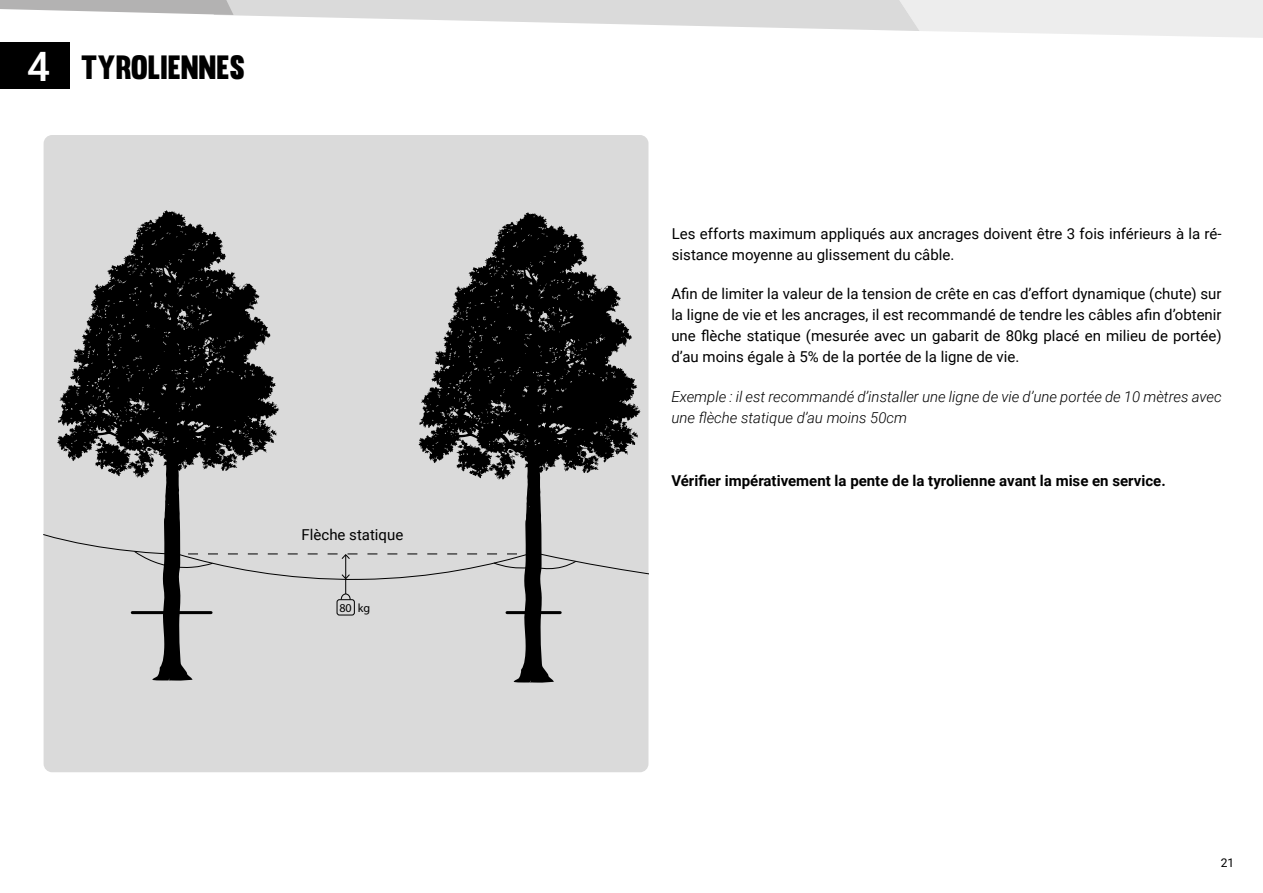
<style>
.page{position:relative;width:1263px;height:893px;background:#fff}
.page>*{position:absolute;margin:0;border:0;box-sizing:border-box;transform-origin:0 0}
.t1{font:33px "Muro";color:#000}
.t2{font:15px/21px "Roboto";color:#000}
.t3{font:italic 300 15px/21px "Roboto";color:#000}
.t4{font:700 15px "Roboto";color:#000}
.t5{font:12px "Myriad Pro";color:#000}
.t6{font:12px "Roboto";color:#000}
.s1{font-family:"Roboto";font-weight:500;font-size:40.5px;color:#fff}
</style>
<div class="page">
<div style="left:0;top:43px;width:69px;height:46px;background:#000"></div>
<svg style="left:0;top:0;width:1263px;height:38px"></svg>
<div style="left:44px;top:135px;width:604px;height:637px;background:#dadada;border-radius:9px"></div>
<svg style="left:419px;top:212px;width:222px;height:471px"></svg>
<svg style="left:515px;top:453px;width:4px;height:3px"></svg>
<svg style="left:592px;top:460px;width:7px;height:6px"></svg>
<svg style="left:57px;top:210px;width:222px;height:471px"></svg>
<svg style="left:153px;top:450px;width:4px;height:4px"></svg>
<svg style="left:231px;top:458px;width:6px;height:6px"></svg>
<hr style="left:507px;top:611px;width:53px;height:3px;background:#000">
<hr style="left:132px;top:611px;width:79px;height:3px;background:#000">
<div style="left:336px;top:599px;width:19px;height:16px;border:1px solid #000;border-radius:2px"></div>
<svg style="left:44px;top:533px;width:604px;height:68px"></svg>
<h1 class="t1" style="left:27px;top:47px;width:219px"><span class="s1">4</span> TYROLIENNES</h1>
<p class="t2" style="left:302px;top:523px;width:103px">Flèche statique</p>
<p class="t5" style="left:339px;top:600px;width:32px">80 kg</p>
<p class="t2" style="left:672px;top:223px;width:551px">Les efforts maximum appliqués aux ancrages doivent être 3 fois inférieurs à la ré&shy;sistance moyenne au glissement du câble.</p>
<p class="t2" style="left:671px;top:283px;width:552px;text-align:justify">Afin de limiter la valeur de la tension de crête en cas d’effort dynamique (chute) sur la ligne de vie et les ancrages, il est recommandé de tendre les câbles afin d’obtenir une flèche statique (mesurée avec un gabarit de 80kg placé en milieu de portée) d’au moins égale à 5% de la portée de la ligne de vie.</p>
<p class="t3" style="left:671px;top:386px;width:552px">Exemple : il est recommandé d’installer une ligne de vie d’une portée de 10 mètres avec une flèche statique d’au moins 50cm</p>
<p class="t4" style="left:671px;top:471px;width:496px">Vérifier impérativement la pente de la tyrolienne avant la mise en service.</p>
<p class="t6" style="left:1221px;top:854px;width:15px">21</p>
</div>
